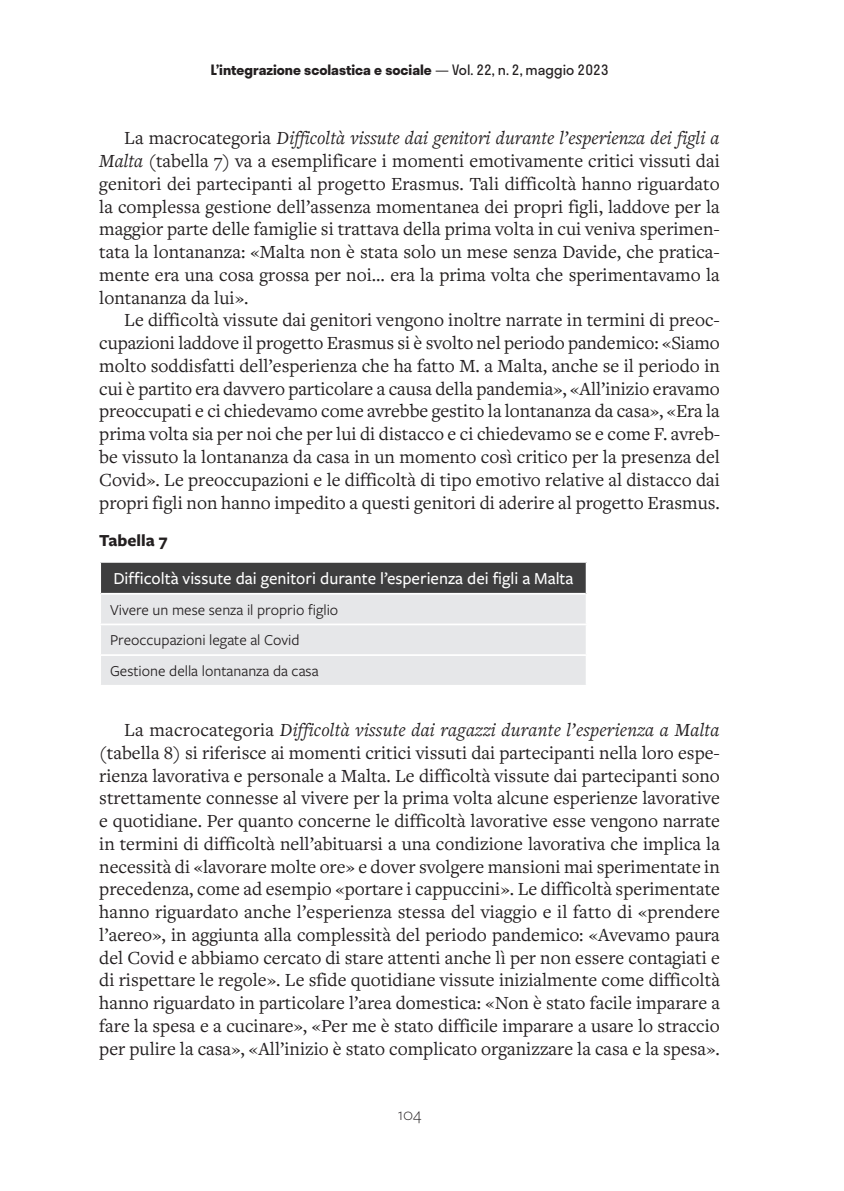
<style>
.page{position:relative;width:844px;height:1191px;background:#fff}
.page>*{position:absolute;margin:0;border:0;box-sizing:border-box;transform-origin:0 0}
.t1{font:19.25px/22.8px "Freight Text Pro";color:#231f20;text-align:justify}
.t2{font:500 17.5px "Freight Sans Pro";color:#fff}
.t3{font:700 17.5px "Freight Sans Pro";color:#231f20}
.t4{font:300 17.5px "Freight Sans Pro";color:#231f20}
.t5{font:15.75px/30.6px "Freight Sans Pro";color:#231f20}
.t6{font:700 14px "Stratos";color:#231f20}
.s1{font-weight:400}
.s2{font-style:italic}
</style>
<div class="page">
<div style="left:100px;top:562px;width:486px;height:32px;background:#3e3e3f"></div>
<div style="left:101px;top:595px;width:484px;height:90px;background:#e6e7e9"></div>
<hr style="left:99px;top:623px;width:488px;height:2px;background:#fff">
<hr style="left:99px;top:654px;width:488px;height:2px;background:#fff">
<hr style="left:99px;top:561px;width:488px;height:2px;background:#fff">
<hr style="left:99px;top:563px;width:2px;height:31px;background:#fff">
<hr style="left:585px;top:563px;width:2px;height:31px;background:#fff">
<hr style="left:101px;top:593px;width:484px;height:1px;background:#fff">
<p class="t6" style="left:211px;top:58px;width:399px">L’integrazione scolastica e sociale <span class="s1">— Vol. 22, n. 2, maggio 2023</span></p>
<p class="t1" style="left:99px;top:126px;width:622px;text-indent:25px">La macrocategoria <span class="s2">Difficoltà vissute dai genitori durante l’esperienza dei figli a Malta</span> (tabella 7) va a esemplificare i momenti emotivamente critici vissuti dai genitori dei partecipanti al progetto Erasmus. Tali difficoltà hanno riguardato la complessa gestione dell’assenza momentanea dei propri figli, laddove per la maggior parte delle famiglie si trattava della prima volta in cui veniva sperimen&shy;tata la lontananza: «Malta non è stata solo un mese senza Davide, che pratica&shy;mente era una cosa grossa per noi… era la prima volta che sperimentavamo la lontananza da lui».</p>
<p class="t1" style="left:99px;top:308px;width:622px;text-indent:25px">Le difficoltà vissute dai genitori vengono inoltre narrate in termini di preoc&shy;cupazioni laddove il progetto Erasmus si è svolto nel periodo pandemico: «Siamo molto soddisfatti dell’esperienza che ha fatto M. a Malta, anche se il periodo in cui è partito era davvero particolare a causa della pandemia», «All’inizio eravamo preoccupati e ci chiedevamo come avrebbe gestito la lontananza da casa», «Era la prima volta sia per noi che per lui di distacco e ci chiedevamo se e come F. avreb&shy;be vissuto la lontananza da casa in un momento così critico per la presenza del Covid». Le preoccupazioni e le difficoltà di tipo emotivo relative al distacco dai propri figli non hanno impedito a questi genitori di aderire al progetto Erasmus.</p>
<p class="t3" style="left:99px;top:528px;width:70px">Tabella 7</p>
<p class="t2" style="left:113px;top:566px;width:461px">Difficoltà vissute dai genitori durante l’esperienza dei figli a Malta</p>
<p class="t5" style="left:110px;top:593px;width:230px">Vivere un mese senza il proprio figlio<br>Preoccupazioni legate al Covid<br>Gestione della lontananza da casa</p>
<p class="t1" style="left:99px;top:718px;width:622px;text-indent:25px">La macrocategoria <span class="s2">Difficoltà vissute dai ragazzi durante l’esperienza a Malta </span>(tabella 8) si riferisce ai momenti critici vissuti dai partecipanti nella loro espe&shy;rienza lavorativa e personale a Malta. Le difficoltà vissute dai partecipanti sono strettamente connesse al vivere per la prima volta alcune esperienze lavorative e quotidiane. Per quanto concerne le difficoltà lavorative esse vengono narrate in termini di difficoltà nell’abituarsi a una condizione lavorativa che implica la necessità di «lavorare molte ore» e dover svolgere mansioni mai sperimentate in precedenza, come ad esempio «portare i cappuccini». Le difficoltà sperimentate hanno riguardato anche l’esperienza stessa del viaggio e il fatto di «prendere l’aereo», in aggiunta alla complessità del periodo pandemico: «Avevamo paura del Covid e abbiamo cercato di stare attenti anche lì per non essere contagiati e di rispettare le regole». Le sfide quotidiane vissute inizialmente come difficoltà hanno riguardato in particolare l’area domestica: «Non è stato facile imparare a fare la spesa e a cucinare», «Per me è stato difficile imparare a usare lo straccio per pulire la casa», «All’inizio è stato complicato organizzare la casa e la spesa».</p>
<p class="t4" style="left:397px;top:1102px;width:25px">104</p>
</div>
